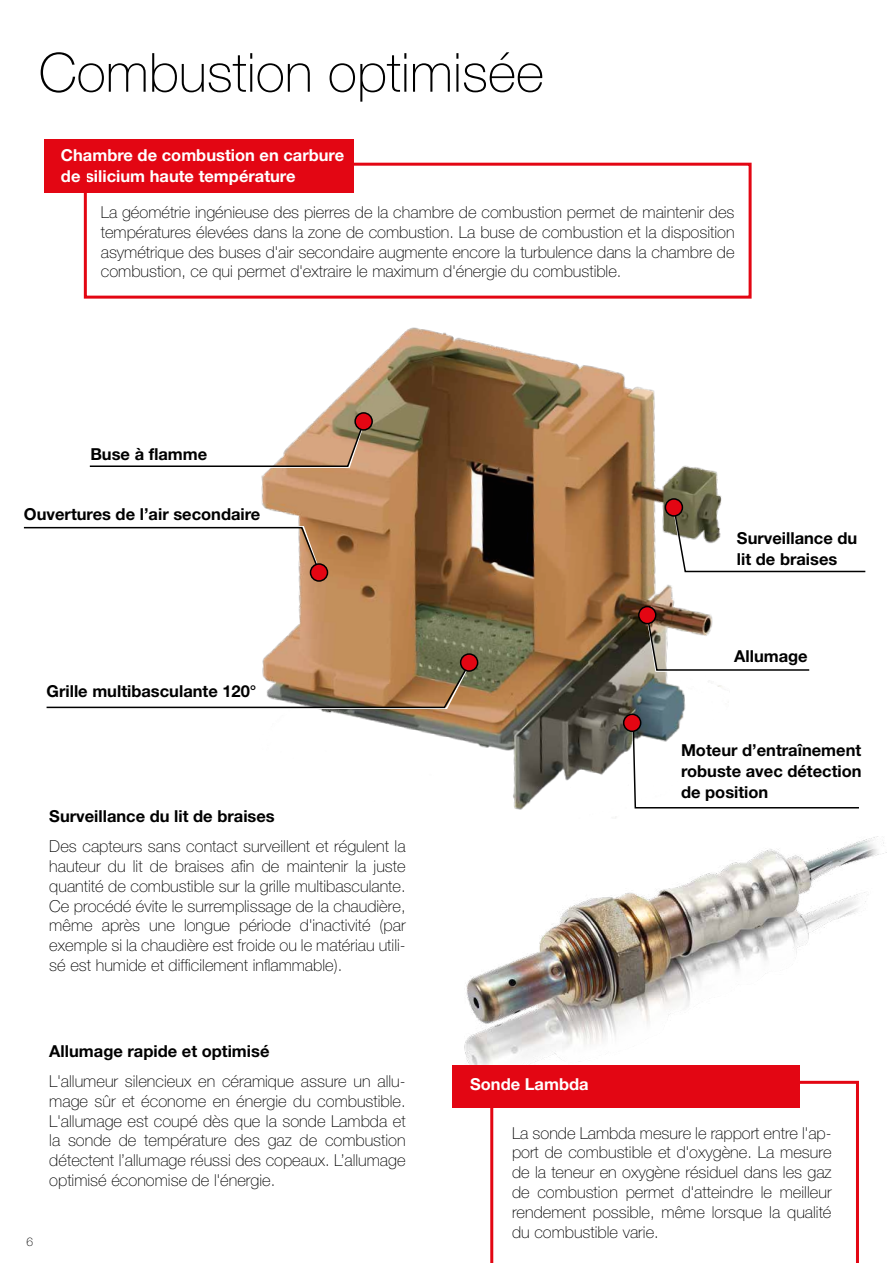
<style>
.page{position:relative;width:893px;height:1263px;background:#fff}
.page>*{position:absolute;margin:0;border:0;box-sizing:border-box;transform-origin:0 0}
.t1{font:100 54px "Helvetica Neue LT Pro";color:#000}
.t2{font:100 16.5px/19.8px "Helvetica Neue LT Pro";color:#000;text-align:justify}
.t3{font:700 16.5px/21px "Helvetica Neue LT Pro";color:#000;text-align:justify}
.t4{font:700 16.5px/21px "Helvetica Neue LT Pro";color:#fff}
.t5{font:100 12px "Helvetica Neue LT Pro";color:#000}
</style>
<div class="page">
<img style="left:261px;top:327px;width:461px;height:491px">
<img style="left:464px;top:836px;width:422px;height:244px">
<div style="left:44px;top:139px;width:310px;height:53px;background:#e30613"></div>
<svg style="left:490px;top:1081px;width:369px;height:182px"></svg>
<div style="left:452px;top:1065px;width:347px;height:43px;background:#e30613"></div>
<svg style="left:89px;top:420px;width:277px;height:49px"></svg>
<div style="left:355px;top:413px;width:17px;height:17px;background:#e30613;border-radius:50%"></div>
<div style="left:354px;top:412px;width:19px;height:19px;border:2px solid #000;border-radius:50%"></div>
<svg style="left:23px;top:525px;width:299px;height:48px"></svg>
<div style="left:310px;top:564px;width:17px;height:17px;background:#e30613;border-radius:50%"></div>
<div style="left:310px;top:563px;width:18px;height:19px;border:2px solid #000;border-radius:50%"></div>
<svg style="left:46px;top:661px;width:426px;height:49px"></svg>
<div style="left:461px;top:654px;width:17px;height:17px;background:#e30613;border-radius:50%"></div>
<div style="left:460px;top:653px;width:18px;height:19px;border:2px solid #000;border-radius:50%"></div>
<svg style="left:630px;top:723px;width:229px;height:88px"></svg>
<div style="left:624px;top:714px;width:17px;height:17px;background:#e30613;border-radius:50%"></div>
<div style="left:623px;top:713px;width:18px;height:19px;border:2px solid #000;border-radius:50%"></div>
<svg style="left:644px;top:614px;width:166px;height:58px"></svg>
<div style="left:639px;top:607px;width:17px;height:17px;background:#e30613;border-radius:50%"></div>
<div style="left:638px;top:606px;width:18px;height:18px;border:2px solid #000;border-radius:50%"></div>
<svg style="left:671px;top:506px;width:195px;height:68px"></svg>
<div style="left:665px;top:499px;width:17px;height:17px;background:#e30613;border-radius:50%"></div>
<div style="left:665px;top:498px;width:18px;height:19px;border:2px solid #000;border-radius:50%"></div>
<div style="left:84px;top:163px;width:668px;height:136px;border:3px solid #e30613"></div>
<h1 class="t1" style="left:39px;top:40px;width:507px">Combustion optimisée</h1>
<p class="t4" style="left:61px;top:144px;width:285px">Chambre de combustion en carbure de silicium haute température</p>
<p class="t2" style="left:101px;top:202px;width:635px">La géométrie ingénieuse des pierres de la chambre de combustion permet de maintenir des températures élevées dans la zone de combustion. La buse de combustion et la disposition asymétrique des buses d'air secondaire augmente encore la turbulence dans la chambre de combustion, ce qui permet d'extraire le maximum d'énergie du combustible.</p>
<p class="t3" style="left:90px;top:444px;width:118px">Buse à flamme</p>
<p class="t3" style="left:24px;top:503px;width:238px">Ouvertures de l’air secondaire</p>
<p class="t3" style="left:47px;top:680px;width:211px">Grille multibasculante 120°</p>
<p class="t3" style="left:49px;top:805px;width:227px">Surveillance du lit de braises</p>
<p class="t2" style="left:49px;top:836px;width:358px">Des capteurs sans contact surveillent et régulent la hauteur du lit de braises afin de maintenir la juste quantité de combustible sur la grille multibasculante.<br>Ce procédé évite le surremplissage de la chaudière, même après une longue période d'inactivité (par exemple si la chaudière est froide ou le matériau utili&shy;sé est humide et difficilement inflammable).</p>
<p class="t3" style="left:49px;top:1040px;width:222px">Allumage rapide et optimisé</p>
<p class="t2" style="left:49px;top:1071px;width:358px">L'allumeur silencieux en céramique assure un allu&shy;mage sûr et économe en énergie du combustible.<br>L'allumage est coupé dès que la sonde Lambda et la sonde de température des gaz de combustion détectent l’allumage réussi des copeaux. L’allumage optimisé économise de l'énergie.</p>
<p class="t5" style="left:26px;top:1235px;width:8px">6</p>
<p class="t3" style="left:737px;top:528px;width:122px">Surveillance du lit de braises</p>
<p class="t3" style="left:734px;top:645px;width:75px">Allumage</p>
<p class="t3" style="left:681px;top:739px;width:182px">Moteur d’entraînement robuste avec détection de position</p>
<p class="t4" style="left:470px;top:1073px;width:120px">Sonde Lambda</p>
<p class="t2" style="left:512px;top:1123px;width:321px">La sonde Lambda mesure le rapport entre l'ap&shy;port de combustible et d'oxygène. La mesure de la teneur en oxygène résiduel dans les gaz de combustion permet d'atteindre le meilleur rendement possible, même lorsque la qualité du combustible varie.</p>
</div>
